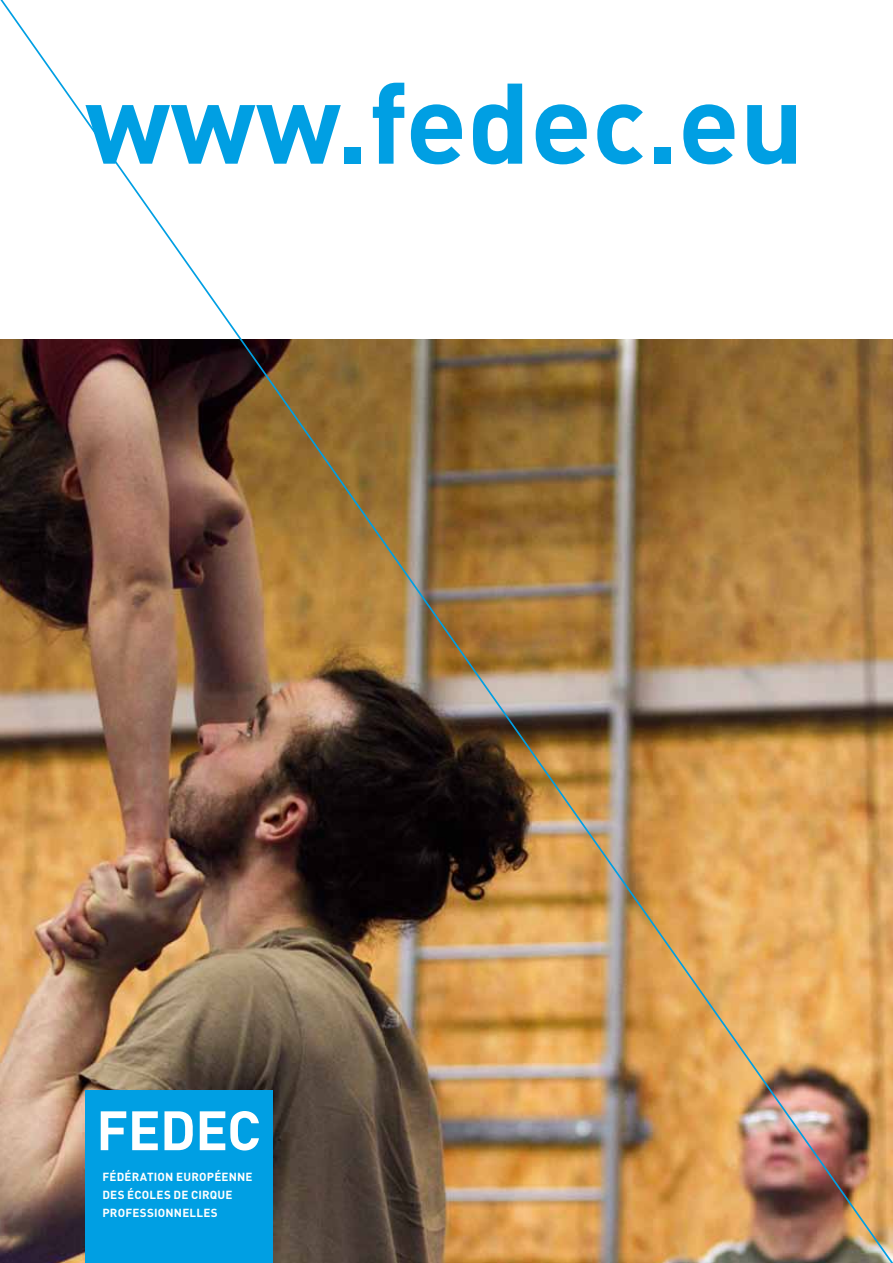
<style>
.page{position:relative;width:893px;height:1263px;background:#fff}
.page>*{position:absolute;margin:0;border:0;box-sizing:border-box;transform-origin:0 0}
.t1{font:700 112.5px "DIN";color:#009fe3}
.t2{font:700 54.6px "DIN";color:#fff}
.t3{font:700 11.55px/17.7px "DIN";letter-spacing:.015em;color:#fff}
</style>
<div class="page">
<img style="left:0;top:0;width:893px;height:1263px">
<div style="left:85px;top:1091px;width:188px;height:172px;background:#009fe3"></div>
<h1 class="t1" style="left:85px;top:49px;width:721px">WWW.FEDEC.EU</h1>
<h2 class="t2" style="left:96px;top:1095px;width:64px">FEDE</h2>
<h2 class="t2" style="left:227px;top:1095px;width:35px">C</h2>
<p class="t3" style="left:102px;top:1168px;width:152px">FÉDÉRATION EUROPÉENNE<br>DES ÉCOLES DE CIRQUE<br>PROFESSIONNELLES</p>
</div>
